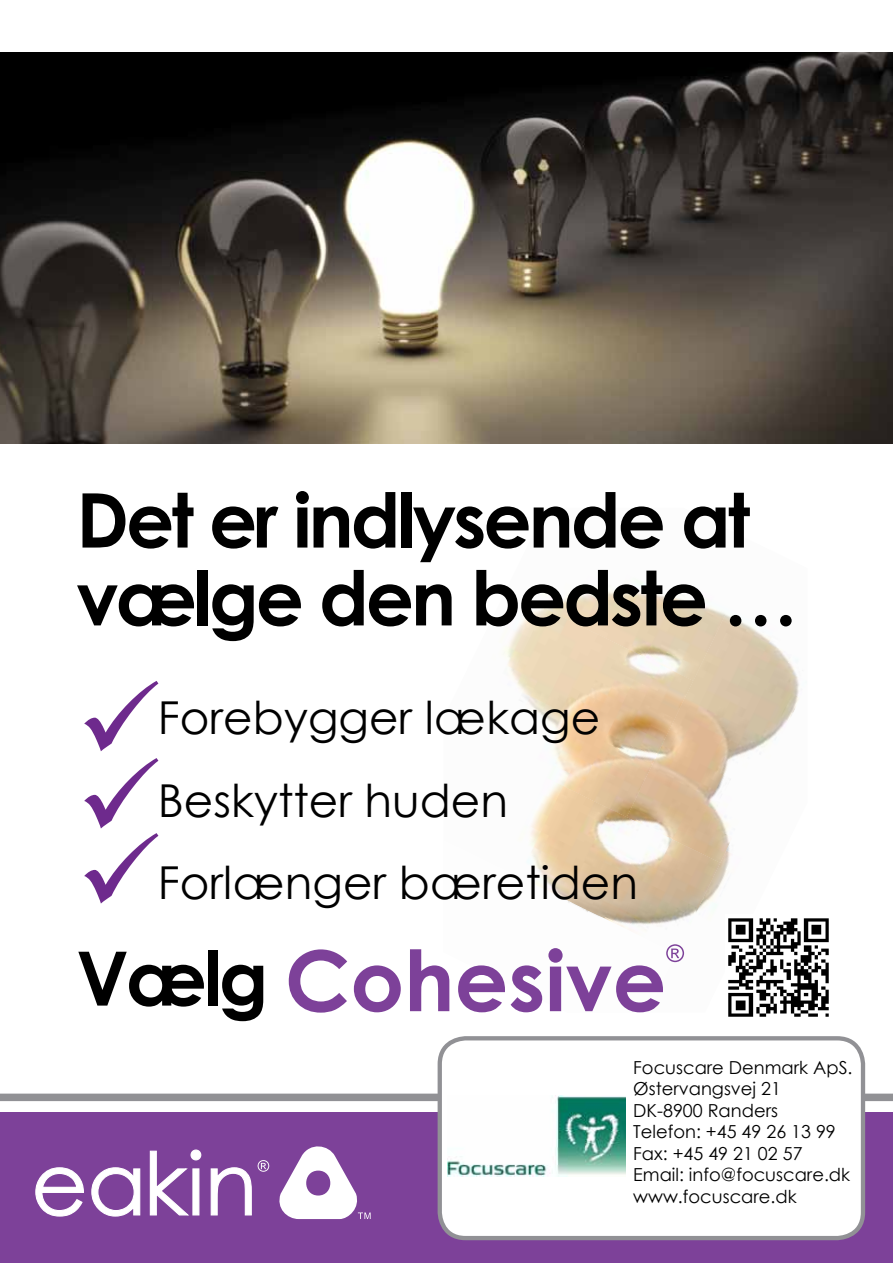
<style>
.page{position:relative;width:893px;height:1263px;background:#fff}
.page>*{position:absolute;margin:0;border:0;box-sizing:border-box;transform-origin:0 0}
.t1{font:700 75.3px/77.8px "Century Gothic";letter-spacing:-.04em;color:#000}
.t2{font:700 75px "Century Gothic";color:#000}
.t3{font:45.3px/82.5px "Century Gothic";color:#000}
.t4{font:17.85px/21.5px "Century Gothic";color:#000}
.s1{color:#6e2a8d}
</style>
<div class="page">
<img style="left:637px;top:581px;width:162px;height:102px">
<img style="left:693px;top:683px;width:107px;height:203px">
<img style="left:503px;top:589px;width:190px;height:138px">
<img style="left:530px;top:727px;width:190px;height:227px">
<img style="left:443px;top:840px;width:233px;height:173px">
<svg style="left:289px;top:949px;width:58px;height:64px"></svg>
<svg style="left:354px;top:965px;width:47px;height:47px"></svg>
<svg style="left:410px;top:949px;width:39px;height:62px"></svg>
<svg style="left:458px;top:965px;width:47px;height:47px"></svg>
<svg style="left:511px;top:965px;width:31px;height:47px"></svg>
<svg style="left:548px;top:944px;width:136px;height:68px"></svg>
<div style="left:0;top:1093px;width:893px;height:8px;background:#919195"></div>
<div style="left:0;top:1113px;width:893px;height:150px;background:#7d4199"></div>
<svg style="left:258px;top:1160px;width:11px;height:12px"></svg>
<svg style="left:279px;top:1146px;width:92px;height:73px"></svg>
<svg style="left:35px;top:1167px;width:49px;height:50px"></svg>
<svg style="left:91px;top:1167px;width:50px;height:50px"></svg>
<svg style="left:149px;top:1149px;width:53px;height:67px"></svg>
<svg style="left:210px;top:1167px;width:42px;height:49px"></svg>
<div style="left:440px;top:1038px;width:423px;height:200px;background:#fff;border-radius:26px"></div>
<div style="left:438px;top:1036px;width:427px;height:204px;border:4px solid #919195;border-radius:26px"></div>
<img style="left:447px;top:1095px;width:178px;height:81px">
<img style="left:728px;top:918px;width:101px;height:99px">
<img style="left:0;top:53px;width:893px;height:391px">
<h1 class="t1" style="left:76px;top:478px;width:724px">Det er indlysende at vælge den bedste …</h1>
<h3 class="t3" style="left:158px;top:676px;width:482px;text-indent:-82px"><span class="s1">✓</span>Forebygger lækage<br>Beskytter huden<br>Forlænger bæretiden</h3>
<h2 class="t2" style="left:76px;top:921px;width:194px">Vælg</h2>
<p class="t4" style="left:633px;top:1056px;width:221px">Focuscare Denmark ApS.<br>Østervangsvej 21<br>DK-8900 Randers<br>Telefon: +45 49 26 13 99<br>Fax: +45 49 21 02 57<br>Email: info@focuscare.dk www.focuscare.dk</p>
</div>
